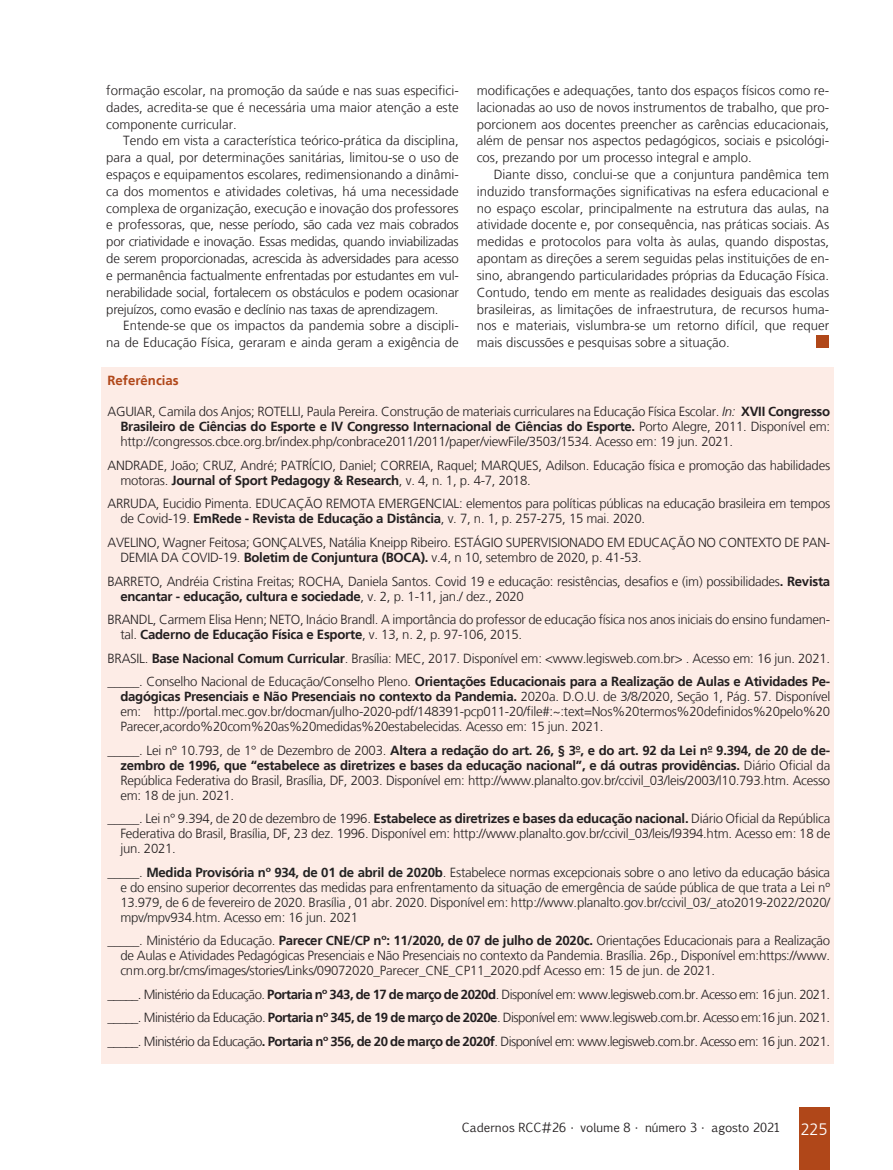
<style>
.page{position:relative;width:893px;height:1170px;background:#fff}
.page>*{position:absolute;margin:0;border:0;box-sizing:border-box;transform-origin:0 0}
.Referências__8_8{font:300 13.2px/15px "Frutiger LT";letter-spacing:-.02em;color:#231f20;text-align:justify}
.Miolo__8_8{font:300 13.2px/16.8px "Frutiger LT";color:#231f20;text-align:justify}
.Referências__8_8-2{font:300 13.2px/15px "Frutiger LT";letter-spacing:-.02em;color:#222;text-align:justify}
.Referências__8_8-3{font:300 13.2px "Frutiger LT";letter-spacing:-.04em;color:#231f20}
.Subtítulo_LARANJA_DO{font:700 13.2px "Frutiger LT";color:#b04719}
.t1{font:12px "Euphemia CAS";color:#231f20}
.s1{font-style:italic}
.s2{font-weight:700}
.s3{font-family:"Frutiger LT";font-weight:300;font-size:16.5px;color:#fff}
</style>
<div class="page">
<div style="left:799px;top:1107px;width:30px;height:62px;background:#b04719"></div>
<div style="left:816px;top:335px;width:13px;height:13px;background:#b04719"></div>
<div style="left:102px;top:367px;width:732px;height:696px;background:#fdece6"></div>
<p class="Miolo__8_8" style="left:106px;top:82px;width:354px">formação escolar, na promoção da saúde e nas suas especifici&shy;dades, acredita-se que é necessária uma maior atenção a este componente curricular.</p>
<p class="Miolo__8_8" style="left:106px;top:133px;width:354px;text-indent:17px">Tendo em vista a característica teórico-prática da disciplina, para a qual, por determinações sanitárias, limitou-se o uso de espaços e equipamentos escolares, redimensionando a dinâmi&shy;ca dos momentos e atividades coletivas, há uma necessidade complexa de organização, execução e inovação dos professores e professoras, que, nesse período, são cada vez mais cobrados por criatividade e inovação. Essas medidas, quando inviabilizadas de serem proporcionadas, acrescida às adversidades para acesso e permanência factualmente enfrentadas por estudantes em vul&shy;nerabilidade social, fortalecem os obstáculos e podem ocasionar prejuízos, como evasão e declínio nas taxas de aprendizagem.</p>
<p class="Miolo__8_8" style="left:106px;top:317px;width:354px;text-align:right">Entende-se que os impactos da pandemia sobre a discipli&shy;na de Educação Física, geraram e ainda geram a exigência de</p>
<p class="Miolo__8_8" style="left:477px;top:82px;width:354px">modificações e adequações, tanto dos espaços físicos como re&shy;lacionadas ao uso de novos instrumentos de trabalho, que pro&shy;porcionem aos docentes preencher as carências educacionais, além de pensar nos aspectos pedagógicos, sociais e psicológi&shy;cos, prezando por um processo integral e amplo.</p>
<p class="Miolo__8_8" style="left:477px;top:166px;width:354px;text-indent:17px">Diante disso, conclui-se que a conjuntura pandêmica tem induzido transformações significativas na esfera educacional e no espaço escolar, principalmente na estrutura das aulas, na atividade docente e, por consequência, nas práticas sociais. As medidas e protocolos para volta às aulas, quando dispostas, apontam as direções a serem seguidas pelas instituições de en&shy;sino, abrangendo particularidades próprias da Educação Física.<br>Contudo, tendo em mente as realidades desiguais das escolas brasileiras, as limitações de infraestrutura, de recursos huma&shy;nos e materiais, vislumbra-se um retorno difícil, que requer mais discussões e pesquisas sobre a situação.</p>
<p class="Subtítulo_LARANJA_DO" style="left:108px;top:372px;width:73px">Referências</p>
<p class="Referências__8_8" style="left:120px;top:404px;width:711px;text-indent:-13px">AGUIAR, Camila dos Anjos; ROTELLI, Paula Pereira. Construção de materiais curriculares na Educação Física Escolar. <span class="s1">In:</span> <span class="s2">XVII Congresso Brasileiro de Ciências do Esporte e IV Congresso Internacional de Ciências do Esporte.</span> Porto Alegre, 2011. Disponível em: http://congressos.cbce.org.br/index.php/conbrace2011/2011/paper/viewFile/3503/1534. Acesso em: 19 jun. 2021.</p>
<p class="Referências__8_8" style="left:120px;top:458px;width:711px;text-indent:-13px">ANDRADE, João; CRUZ, André; PATRÍCIO, Daniel; CORREIA, Raquel; MARQUES, Adilson. Educação física e promoção das habilidades motoras. <span class="s2">Journal of Sport Pedagogy &amp; Research</span>, v. 4, n. 1, p. 4-7, 2018.</p>
<p class="Referências__8_8" style="left:120px;top:496px;width:711px;text-indent:-13px">ARRUDA, Eucidio Pimenta. EDUCAÇÃO REMOTA EMERGENCIAL: elementos para políticas públicas na educação brasileira em tempos de Covid-19. <span class="s2">EmRede - Revista de Educação a Distância</span>, v. 7, n. 1, p. 257-275, 15 mai. 2020.</p>
<p class="Referências__8_8" style="left:120px;top:535px;width:711px;text-indent:-13px">AVELINO, Wagner Feitosa; GONÇALVES, Natália Kneipp Ribeiro. ESTÁGIO SUPERVISIONADO EM EDUCAÇÃO NO CONTEXTO DE PAN-<br>DEMIA DA COVID-19. <span class="s2">Boletim de Conjuntura (BOCA).</span> v.4, n 10, setembro de 2020, p. 41-53.</p>
<p class="Referências__8_8" style="left:120px;top:573px;width:711px;text-indent:-13px">BARRETO, Andréia Cristina Freitas; ROCHA, Daniela Santos. Covid 19 e educação: resistências, desafios e (im) possibilidades<span class="s2">. Revista encantar - educação, cultura e sociedade</span>, v. 2, p. 1-11, jan./ dez., 2020</p>
<p class="Referências__8_8" style="left:120px;top:612px;width:711px;text-indent:-13px">BRANDL, Carmem Elisa Henn; NETO, Inácio Brandl. A importância do professor de educação física nos anos iniciais do ensino fundamen&shy;tal. <span class="s2">Caderno de Educação Física e Esporte</span>, v. 13, n. 2, p. 97-106, 2015.</p>
<p class="Referências__8_8" style="left:108px;top:650px;width:724px">BRASIL. <span class="s2">Base Nacional Comum Curricular</span>. Brasília: MEC, 2017. Disponível em: &lt;www.legisweb.com.br&gt; . Acesso em: 16 jun. 2021.</p>
<p class="Referências__8_8" style="left:120px;top:674px;width:711px;text-indent:-13px">_____. Conselho Nacional de Educação/Conselho Pleno. <span class="s2">Orientações Educacionais para a Realização de Aulas e Atividades Pe&shy;dagógicas Presenciais e Não Presenciais no contexto da Pandemia.</span> 2020a. D.O.U. de 3/8/2020, Seção 1, Pág. 57. Disponível em: http://portal.mec.gov.br/docman/julho-2020-pdf/148391-pcp011-20/file#:~:text=Nos%20termos%20definidos%20pelo%20<br>Parecer,acordo%20com%20as%20medidas%20estabelecidas. Acesso em: 15 jun. 2021.</p>
<p class="Referências__8_8" style="left:120px;top:742px;width:711px;text-indent:-13px">_____. Lei nº 10.793, de 1° de Dezembro de 2003. <span class="s2">Altera a redação do art. 26, § 3</span><sup>o</sup><span class="s2">, e do art. 92 da Lei n</span><sup>o</sup> <span class="s2">9.394, de 20 de de&shy;zembro de 1996, que “estabelece as diretrizes e bases da educação nacional”, e dá outras providências.</span> Diário Oficial da República Federativa do Brasil, Brasília, DF, 2003. Disponível em: http://www.planalto.gov.br/ccivil_03/leis/2003/l10.793.htm. Acesso em: 18 de jun. 2021.</p>
<p class="Referências__8_8" style="left:120px;top:811px;width:711px;text-indent:-13px">_____. Lei n° 9.394, de 20 de dezembro de 1996. <span class="s2">Estabelece as diretrizes e bases da educação nacional.</span> Diário Oficial da República Federativa do Brasil, Brasília, DF, 23 dez. 1996. Disponível em: http://www.planalto.gov.br/ccivil_03/leis/l9394.htm. Acesso em: 18 de jun. 2021.</p>
<p class="Referências__8_8-2" style="left:120px;top:864px;width:711px;text-indent:-13px">_____. <span class="s2">Medida Provisória nº 934, de 01 de abril de 2020b</span>. Estabelece normas excepcionais sobre o ano letivo da educação básica e do ensino superior decorrentes das medidas para enfrentamento da situação de emergência de saúde pública de que trata a Lei nº 13.979, de 6 de fevereiro de 2020. Brasília , 01 abr. 2020. Disponível em: http://www.planalto.gov.br/ccivil_03/_ato2019-2022/2020/ mpv/mpv934.htm. Acesso em: 16 jun. 2021</p>
<p class="Referências__8_8" style="left:120px;top:933px;width:711px;text-indent:-13px">_____. Ministério da Educação. <span class="s2">Parecer CNE/CP nº: 11/2020, de 07 de julho de 2020c.</span> Orientações Educacionais para a Realização de Aulas e Atividades Pedagógicas Presenciais e Não Presenciais no contexto da Pandemia. Brasília. 26p., Disponível em:https://www. cnm.org.br/cms/images/stories/Links/09072020_Parecer_CNE_CP11_2020.pdf Acesso em: 15 de jun. de 2021.</p>
<p class="Referências__8_8-3" style="left:108px;top:986px;width:724px">_____. Ministério da Educação. <span class="s2">Portaria nº 343, de 17 de março de 2020d</span>. Disponível em: www.legisweb.com.br. Acesso em: 16 jun. 2021.</p>
<p class="Referências__8_8-3" style="left:108px;top:1010px;width:724px">_____. Ministério da Educação. <span class="s2">Portaria nº 345, de 19 de março de 2020e</span>. Disponível em: www.legisweb.com.br. Acesso em:16 jun. 2021.</p>
<p class="Referências__8_8-3" style="left:108px;top:1033px;width:724px">_____. Ministério da Educação<span class="s2">. Portaria nº 356, de 20 de março de 2020f</span>. Disponível em: www.legisweb.com.br. Acesso em: 16 jun. 2021.</p>
<p class="t1" style="left:462px;top:1119px;width:367px">Cadernos RCC#26 • volume 8 • número 3 • agosto 2021 <span class="s3">225</span></p>
</div>
